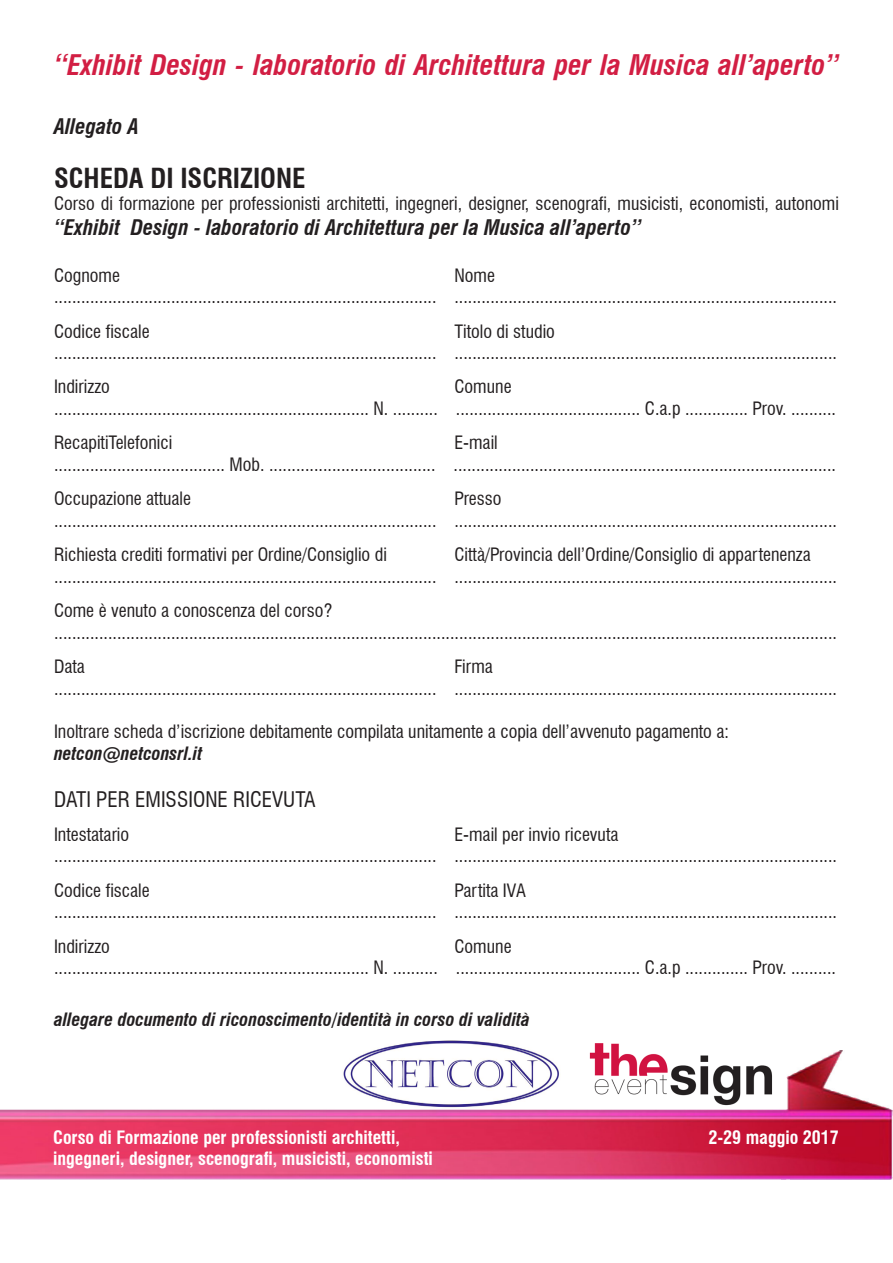
<style>
.page{position:relative;width:893px;height:1263px;background:#fff}
.page>*{position:absolute;margin:0;border:0;box-sizing:border-box;transform-origin:0 0}
.t1{font:italic 700 condensed 27.75px "Swiss 721 BT";color:#d21e43}
.t2{font:700 condensed 27px "Swiss 721 BT";color:#231f20}
.t3{font:italic 700 condensed 21px "Swiss 721 BT";color:#231f20}
.t4{font:condensed 21px "Swiss 721 BT";color:#231f20}
.t5{font:condensed 18px "Swiss 721 BT";color:#231f20}
.t6{font:700 condensed 18px/21.6px "Swiss 721 BT";color:#fff}
.t7{font:italic 700 condensed 18px "Swiss 721 BT";color:#231f20}
</style>
<div class="page">
<img style="left:0;top:1050px;width:893px;height:129px">
<img style="left:587px;top:1043px;width:188px;height:65px">
<img style="left:336px;top:1040px;width:226px;height:68px">
<h1 class="t1" style="left:54px;top:48px;width:786px">“Exhibit Design - laboratorio di Architettura per la Musica all’aperto”</h1>
<p class="t3" style="left:54px;top:114px;width:86px">Allegato A</p>
<p class="t2" style="left:54px;top:162px;width:253px">SCHEDA DI ISCRIZIONE</p>
<p class="t5" style="left:54px;top:192px;width:786px">Corso di formazione per professionisti architetti, ingegneri, designer, scenografi, musicisti, economisti, autonomi</p>
<p class="t3" style="left:54px;top:214px;width:589px">“Exhibit Design - laboratorio di Architettura per la Musica all’aperto”</p>
<p class="t5" style="left:54px;top:264px;width:67px">Cognome</p>
<p class="t5" style="left:454px;top:264px;width:42px">Nome</p>
<p class="t5" style="left:54px;top:286px;width:784px">..................................................................................... .....................................................................................</p>
<p class="t5" style="left:54px;top:320px;width:97px">Codice fiscale</p>
<p class="t5" style="left:454px;top:320px;width:102px">Titolo di studio</p>
<p class="t5" style="left:54px;top:342px;width:784px">..................................................................................... .....................................................................................</p>
<p class="t5" style="left:54px;top:376px;width:58px">Indirizzo</p>
<p class="t5" style="left:454px;top:376px;width:59px">Comune</p>
<p class="t5" style="left:54px;top:398px;width:784px">...................................................................... N. .......... ......................................... C.a.p .............. Prov. ..........</p>
<p class="t5" style="left:54px;top:432px;width:120px">RecapitiTelefonici</p>
<p class="t5" style="left:454px;top:432px;width:45px">E-mail</p>
<p class="t5" style="left:54px;top:454px;width:783px">...................................... Mob. ..................................... .....................................................................................</p>
<p class="t5" style="left:54px;top:488px;width:139px">Occupazione attuale</p>
<p class="t5" style="left:454px;top:488px;width:49px">Presso</p>
<p class="t5" style="left:54px;top:510px;width:784px">..................................................................................... .....................................................................................</p>
<p class="t5" style="left:54px;top:544px;width:334px">Richiesta crediti formativi per Ordine/Consiglio di</p>
<p class="t5" style="left:454px;top:544px;width:358px">Città/Provincia dell’Ordine/Consiglio di appartenenza</p>
<p class="t5" style="left:54px;top:566px;width:784px">..................................................................................... .....................................................................................</p>
<p class="t5" style="left:54px;top:600px;width:280px">Come è venuto a conoscenza del corso?</p>
<p class="t5" style="left:54px;top:622px;width:784px">..............................................................................................................................................................................</p>
<p class="t5" style="left:54px;top:656px;width:32px">Data</p>
<p class="t5" style="left:454px;top:656px;width:40px">Firma</p>
<p class="t5" style="left:54px;top:677px;width:784px">..................................................................................... .....................................................................................</p>
<p class="t5" style="left:54px;top:721px;width:676px">Inoltrare scheda d’iscrizione debitamente compilata unitamente a copia dell’avvenuto pagamento a:</p>
<p class="t7" style="left:54px;top:742px;width:150px">netcon@netconsrl.it</p>
<p class="t4" style="left:54px;top:786px;width:263px">DATI PER EMISSIONE RICEVUTA</p>
<p class="t5" style="left:54px;top:823px;width:77px">Intestatario</p>
<p class="t5" style="left:454px;top:823px;width:166px">E-mail per invio ricevuta</p>
<p class="t5" style="left:54px;top:845px;width:784px">..................................................................................... .....................................................................................</p>
<p class="t5" style="left:54px;top:879px;width:97px">Codice fiscale</p>
<p class="t5" style="left:454px;top:879px;width:73px">Partita IVA</p>
<p class="t5" style="left:54px;top:901px;width:784px">..................................................................................... .....................................................................................</p>
<p class="t5" style="left:54px;top:935px;width:58px">Indirizzo</p>
<p class="t5" style="left:454px;top:935px;width:59px">Comune</p>
<p class="t5" style="left:54px;top:957px;width:784px">...................................................................... N. .......... ......................................... C.a.p .............. Prov. ..........</p>
<p class="t7" style="left:54px;top:1008px;width:477px">allegare documento di riconoscimento/identità in corso di validità</p>
<p class="t6" style="left:53px;top:1126px;width:381px">Corso di Formazione per professionisti architetti, ingegneri, designer, scenografi, musicisti, economisti</p>
<p class="t6" style="left:708px;top:1126px;width:132px">2-29 maggio 2017</p>
</div>
